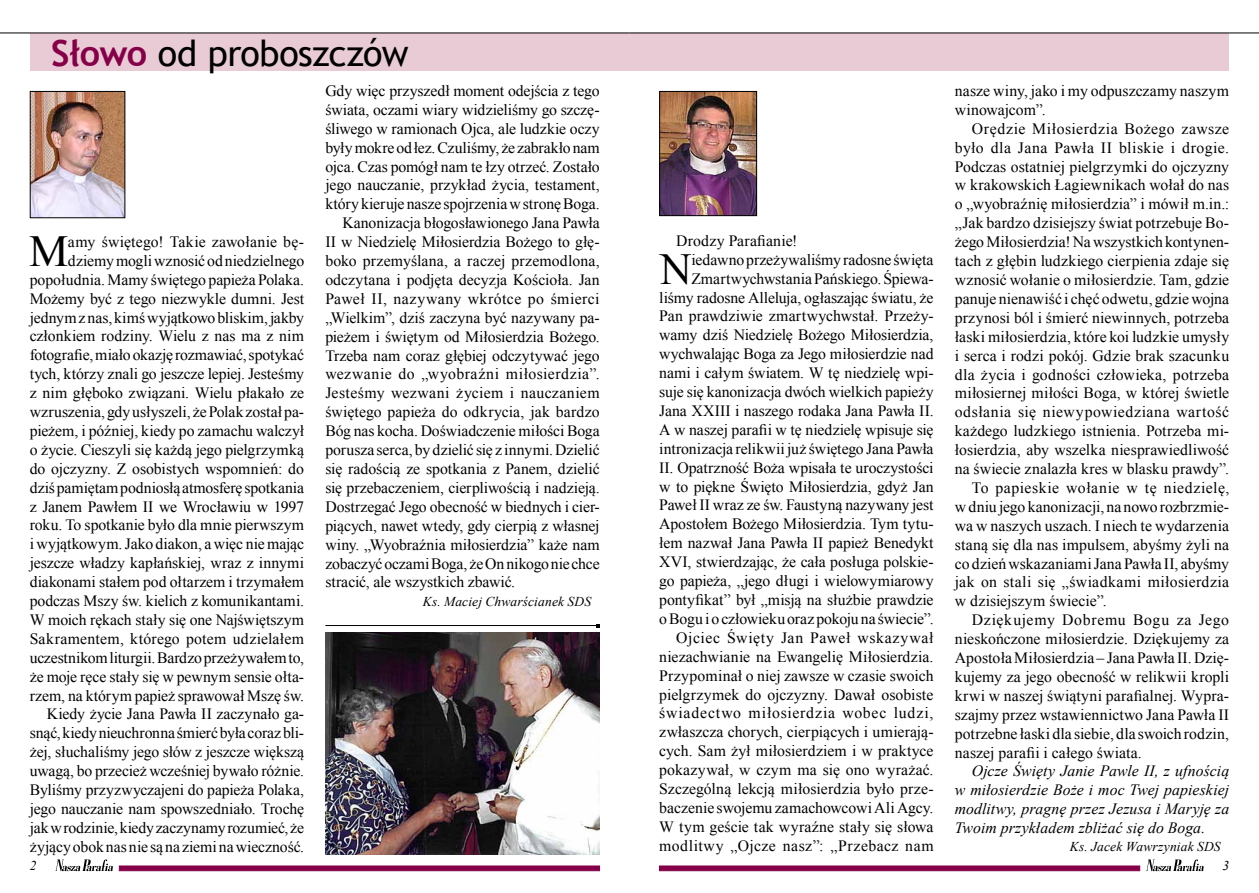
<style>
.page{position:relative;width:1259px;height:893px;background:#fff}
.page>*{position:absolute;margin:0;border:0;box-sizing:border-box;transform-origin:0 0}
.t1{font:44.25px "Times New Roman";color:#000}
.t2{font:36px "Trebuchet MS";letter-spacing:-.015em;color:#000}
.t3{font:15.75px/18.9px "Times New Roman";color:#000;text-align:right}
.t4{font:italic 15.75px/18.9px "Times New Roman";letter-spacing:.005em;color:#000;text-align:justify}
.t5{font:15.75px "Times New Roman";letter-spacing:.025em;color:#000}
.t6{font:15.75px "Times New Roman";letter-spacing:.03em;color:#000}
.t7{font:15.75px "Times New Roman";letter-spacing:.035em;color:#000}
.t8{font:15.75px "Times New Roman";letter-spacing:.04em;color:#000}
.t9{font:italic 13.5px "Times New Roman";letter-spacing:.01em;color:#000}
.s1{font-weight:700;color:#860049}
</style>
<div class="page">
<svg style="left:1146px;top:859px;width:57px;height:12px"></svg>
<svg style="left:659px;top:866px;width:481px;height:5px;background:#87034b"></svg>
<svg style="left:55px;top:859px;width:58px;height:12px"></svg>
<svg style="left:119px;top:866px;width:481px;height:5px;background:#87034b"></svg>
<div style="left:629px;top:33px;width:600px;height:38px;background:#e8cbd5"></div>
<div style="left:30px;top:33px;width:599px;height:38px;background:#e8cbd5"></div>
<hr style="left:0;top:33px;width:629px;height:1px;background:#000">
<hr style="left:629px;top:33px;width:630px;height:1px;background:#000">
<img style="left:661px;top:93px;width:94px;height:121px">
<div style="left:659px;top:91px;width:98px;height:125px;border:1px solid #000"></div>
<img style="left:32px;top:93px;width:91px;height:123px">
<div style="left:30px;top:91px;width:95px;height:127px;border:1px solid #000"></div>
<img style="left:325px;top:632px;width:275px;height:223px">
<hr style="left:325px;top:625px;width:273px;height:1px;background:#000">
<h2 class="t2" style="left:51px;top:32px;width:359px"><span class="s1">Słowo</span> od proboszczów</h2>
<p class="t3" style="left:30px;top:232px;width:276px">amy świętego! Takie zawołanie bę&shy;dziemy mogli wznosić od niedzielnego popołudnia. Mamy świętego papieża Polaka.<br>Możemy być z tego niezwykle dumni. Jest jednym z nas, kimś wyjątkowo bliskim, jakby członkiem rodziny. Wielu z nas ma z nim fotografie, miało okazję rozmawiać, spotykać tych, którzy znali go jeszcze lepiej. Jesteśmy z nim głęboko związani. Wielu płakało ze wzruszenia, gdy usłyszeli, że Polak został pa&shy;pieżem, i później, kiedy po zamachu walczył o życie. Cieszyli się każdą jego pielgrzymką do ojczyzny. Z osobistych wspomnień: do dziś pamiętam podniosłą atmosferę spotkania z Janem Pawłem II we Wrocławiu w 1997 roku. To spotkanie było dla mnie pierwszym i wyjątkowym. Jako diakon, a więc nie mając jeszcze władzy kapłańskiej, wraz z innymi diakonami stałem pod ołtarzem i trzymałem podczas Mszy św. kielich z komunikantami.<br>W moich rękach stały się one Najświętszym Sakramentem, którego potem udzielałem uczestnikom liturgii. Bardzo przeżywałem to, że moje ręce stały się w pewnym sensie ołta&shy;rzem, na którym papież sprawował Mszę św.<br>Kiedy życie Jana Pawła II zaczynało ga&shy;snąć, kiedy nieuchronna śmierć była coraz bli&shy;żej, słuchaliśmy jego słów z jeszcze większą uwagą, bo przecież wcześniej bywało różnie.<br>Byliśmy przyzwyczajeni do papieża Polaka, jego nauczanie nam spowszedniało. Trochę jak w rodzinie, kiedy zaczynamy rozumieć, że żyjący obok nas nie są na ziemi na wieczność.</p>
<h1 class="t1" style="left:29px;top:221px;width:41px">M</h1>
<p class="t3" style="left:325px;top:81px;width:276px">Gdy więc przyszedł moment odejścia z tego</p>
<p class="t3" style="left:325px;top:100px;width:276px">świata, oczami wiary widzieliśmy go szczę-</p>
<p class="t3" style="left:325px;top:119px;width:276px">śliwego w ramionach Ojca, ale ludzkie oczy</p>
<p class="t3" style="left:325px;top:138px;width:276px">były mokre od łez. Czuliśmy, że zabrakło nam</p>
<p class="t3" style="left:325px;top:157px;width:276px">ojca. Czas pomógł nam te łzy otrzeć. Zostało</p>
<p class="t3" style="left:325px;top:175px;width:276px">jego nauczanie, przykład życia, testament,</p>
<p class="t3" style="left:325px;top:194px;width:276px">który kieruje nasze spojrzenia w stronę Boga.</p>
<p class="t3" style="left:342px;top:213px;width:259px">Kanonizacja błogosławionego Jana Pawła</p>
<p class="t3" style="left:325px;top:232px;width:276px">II w Niedzielę Miłosierdzia Bożego to głę-</p>
<p class="t3" style="left:325px;top:251px;width:276px">boko przemyślana, a raczej przemodlona,</p>
<p class="t3" style="left:325px;top:270px;width:276px">odczytana i podjęta decyzja Kościoła. Jan</p>
<p class="t5" style="left:325px;top:288px;width:276px">Paweł II, nazywany wkrótce po śmierci</p>
<p class="t3" style="left:325px;top:308px;width:276px">„Wielkim”, dziś zaczyna być nazywany pa-</p>
<p class="t3" style="left:325px;top:327px;width:276px">pieżem i świętym od Miłosierdzia Bożego.</p>
<p class="t3" style="left:325px;top:346px;width:276px">Trzeba nam coraz głębiej odczytywać jego</p>
<p class="t6" style="left:325px;top:364px;width:276px">wezwanie do „wyobraźni miłosierdzia”.</p>
<p class="t5" style="left:325px;top:382px;width:276px">Jesteśmy wezwani życiem i nauczaniem</p>
<p class="t3" style="left:325px;top:402px;width:276px">świętego papieża do odkrycia, jak bardzo</p>
<p class="t3" style="left:325px;top:421px;width:276px">Bóg nas kocha. Doświadczenie miłości Boga</p>
<p class="t3" style="left:325px;top:440px;width:276px">porusza serca, by dzielić się z innymi. Dzielić</p>
<p class="t3" style="left:325px;top:459px;width:276px">się radością ze spotkania z Panem, dzielić</p>
<p class="t3" style="left:325px;top:478px;width:276px">się przebaczeniem, cierpliwością i nadzieją.</p>
<p class="t3" style="left:325px;top:497px;width:276px">Dostrzegać Jego obecność w biednych i cier-</p>
<p class="t3" style="left:325px;top:516px;width:276px">piących, nawet wtedy, gdy cierpią z własnej</p>
<p class="t3" style="left:325px;top:535px;width:276px">winy. „Wyobraźnia miłosierdzia” każe nam</p>
<p class="t3" style="left:325px;top:553px;width:276px">zobaczyć oczami Boga, że On nikogo nie chce</p>
<p class="t3" style="left:325px;top:572px;width:191px">stracić, ale wszystkich zbawić.</p>
<p class="t9" style="left:423px;top:592px;width:170px">Ks. Maciej Chwarścianek SDS</p>
<p class="t3" style="left:676px;top:231px;width:123px">Drodzy Parafianie!</p>
<h1 class="t1" style="left:660px;top:239px;width:33px">N</h1>
<p class="t3" style="left:659px;top:250px;width:276px">iedawno przeżywaliśmy radosne święta Zmartwychwstania Pańskiego. Śpiewa&shy;liśmy radosne Alleluja, ogłaszając światu, że Pan prawdziwie zmartwychwstał. Przeży&shy;wamy dziś Niedzielę Bożego Miłosierdzia, wychwalając Boga za Jego miłosierdzie nad nami i całym światem. W tę niedzielę wpi&shy;suje się kanonizacja dwóch wielkich papieży Jana XXIII i naszego rodaka Jana Pawła II.<br>A w naszej parafii w tę niedzielę wpisuje się intronizacja relikwii już świętego Jana Pawła II. Opatrzność Boża wpisała te uroczystości w to piękne Święto Miłosierdzia, gdyż Jan Paweł II wraz ze św. Faustyną nazywany jest Apostołem Bożego Miłosierdzia. Tym tytu&shy;łem nazwał Jana Pawła II papież Benedykt XVI, stwierdzając, że cała posługa polskie&shy;go papieża, „jego długi i wielowymiarowy pontyfikat” był „misją na służbie prawdzie o Bogu i o człowieku oraz pokoju na świecie”.<br>Ojciec Święty Jan Paweł wskazywał niezachwianie na Ewangelię Miłosierdzia.<br>Przypominał o niej zawsze w czasie swoich pielgrzymek do ojczyzny. Dawał osobiste świadectwo miłosierdzia wobec ludzi, zwłaszcza chorych, cierpiących i umierają&shy;cych. Sam żył miłosierdziem i w praktyce pokazywał, w czym ma się ono wyrażać.<br>Szczególną lekcją miłosierdzia było prze&shy;baczenie swojemu zamachowcowi Ali Agcy.<br>W tym geście tak wyraźne stały się słowa modlitwy „Ojcze nasz”: „Przebacz nam</p>
<p class="t3" style="left:955px;top:81px;width:276px;text-align:left">nasze winy, jako i my odpuszczamy naszym winowajcom”.</p>
<p class="t6" style="left:972px;top:118px;width:259px">Orędzie Miłosierdzia Bożego zawsze</p>
<p class="t6" style="left:955px;top:137px;width:276px">było dla Jana Pawła II bliskie i drogie.</p>
<p class="t3" style="left:955px;top:157px;width:276px">Podczas ostatniej pielgrzymki do ojczyzny</p>
<p class="t3" style="left:955px;top:176px;width:276px">w krakowskich Łagiewnikach wołał do nas</p>
<p class="t3" style="left:955px;top:194px;width:276px">o „wyobraźnię miłosierdzia” i mówił m.in.:</p>
<p class="t3" style="left:955px;top:213px;width:276px">„Jak bardzo dzisiejszy świat potrzebuje Bo-</p>
<p class="t3" style="left:955px;top:232px;width:276px">żego Miłosierdzia! Na wszystkich kontynen-</p>
<p class="t3" style="left:955px;top:251px;width:276px">tach z głębin ludzkiego cierpienia zdaje się</p>
<p class="t3" style="left:955px;top:270px;width:276px">wznosić wołanie o miłosierdzie. Tam, gdzie</p>
<p class="t3" style="left:955px;top:289px;width:276px">panuje nienawiść i chęć odwetu, gdzie wojna</p>
<p class="t3" style="left:955px;top:308px;width:276px">przynosi ból i śmierć niewinnych, potrzeba</p>
<p class="t3" style="left:955px;top:327px;width:276px">łaski miłosierdzia, które koi ludzkie umysły</p>
<p class="t3" style="left:955px;top:346px;width:276px">i serca i rodzi pokój. Gdzie brak szacunku</p>
<p class="t3" style="left:955px;top:365px;width:276px">dla życia i godności człowieka, potrzeba</p>
<p class="t3" style="left:955px;top:383px;width:276px">miłosiernej miłości Boga, w której świetle</p>
<p class="t7" style="left:955px;top:401px;width:276px">odsłania się niewypowiedziana wartość</p>
<p class="t3" style="left:955px;top:421px;width:276px">każdego ludzkiego istnienia. Potrzeba mi-</p>
<p class="t3" style="left:955px;top:440px;width:276px">łosierdzia, aby wszelka niesprawiedliwość</p>
<p class="t3" style="left:955px;top:459px;width:276px">na świecie znalazła kres w blasku prawdy”.</p>
<p class="t7" style="left:972px;top:477px;width:259px">To papieskie wołanie w tę niedzielę,</p>
<p class="t3" style="left:955px;top:497px;width:276px">w dniu jego kanonizacji, na nowo rozbrzmie-</p>
<p class="t3" style="left:955px;top:516px;width:276px">wa w naszych uszach. I niech te wydarzenia</p>
<p class="t3" style="left:955px;top:535px;width:276px">staną się dla nas impulsem, abyśmy żyli na</p>
<p class="t3" style="left:955px;top:554px;width:276px">co dzień wskazaniami Jana Pawła II, abyśmy</p>
<p class="t5" style="left:955px;top:572px;width:276px">jak on stali się „świadkami miłosierdzia</p>
<p class="t3" style="left:955px;top:591px;width:153px">w dzisiejszym świecie”.</p>
<p class="t8" style="left:972px;top:609px;width:259px">Dziękujemy Dobremu Bogu za Jego</p>
<p class="t3" style="left:955px;top:629px;width:276px">nieskończone miłosierdzie. Dziękujemy za</p>
<p class="t3" style="left:955px;top:648px;width:276px">Apostoła Miłosierdzia – Jana Pawła II. Dzię-</p>
<p class="t3" style="left:955px;top:667px;width:276px">kujemy za jego obecność w relikwii kropli</p>
<p class="t3" style="left:955px;top:686px;width:276px">krwi w naszej świątyni parafialnej. Wypra-</p>
<p class="t3" style="left:955px;top:705px;width:276px">szajmy przez wstawiennictwo Jana Pawła II</p>
<p class="t3" style="left:955px;top:724px;width:276px">potrzebne łaski dla siebie, dla swoich rodzin,</p>
<p class="t3" style="left:955px;top:743px;width:188px">naszej parafii i całego świata.</p>
<p class="t4" style="left:955px;top:761px;width:276px;text-indent:17px">Ojcze Święty Janie Pawle II, z ufnością w miłosierdzie Boże i moc Twej papieskiej modlitwy, pragnę przez Jezusa i Maryję za Twoim przykładem zbliżać się do Boga.</p>
<p class="t9" style="left:1069px;top:838px;width:152px">Ks. Jacek Wawrzyniak SDS</p>
<p class="t9" style="left:30px;top:857px;width:8px">2</p>
<p class="t9" style="left:1222px;top:857px;width:8px">3</p>
</div>
